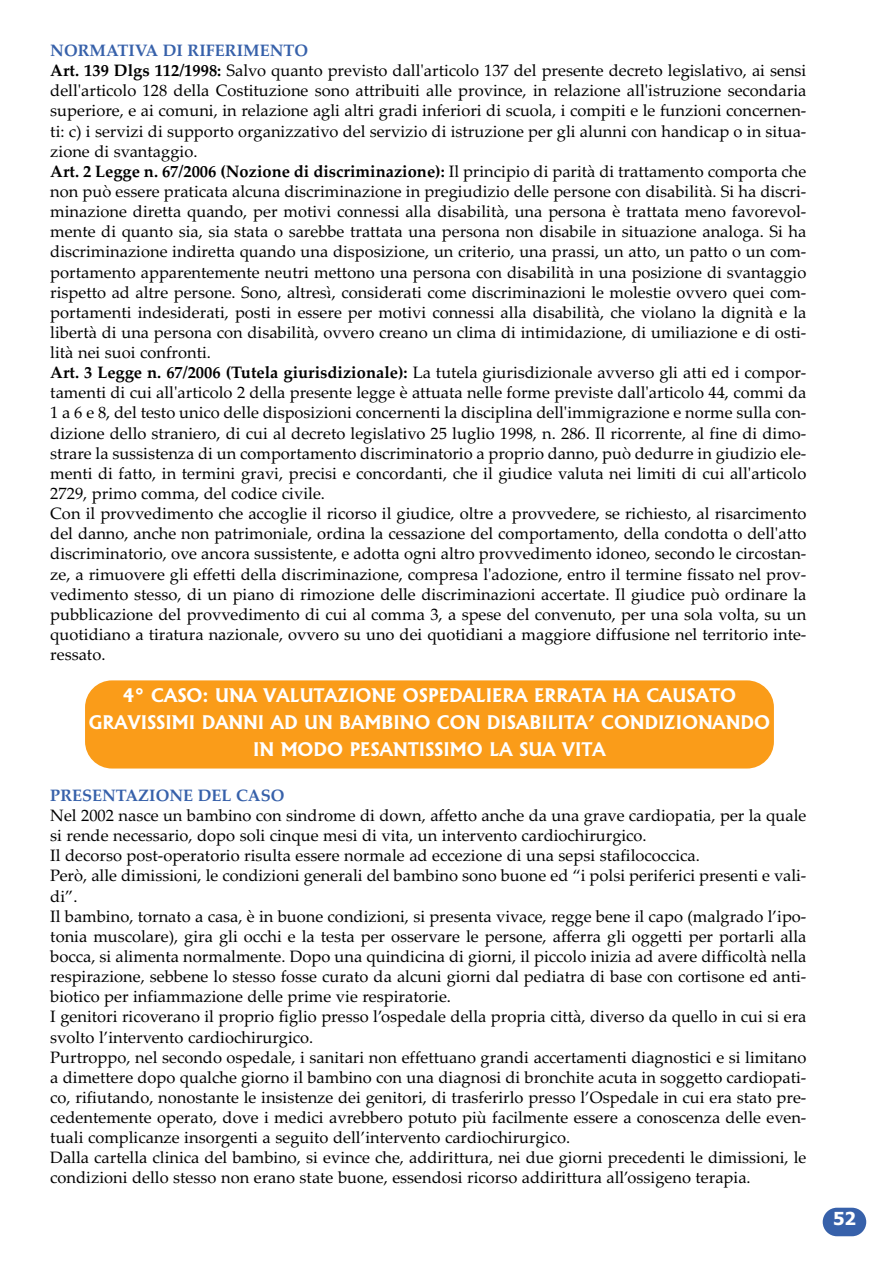
<style>
.page{position:relative;width:893px;height:1263px;background:#fff}
.page>*{position:absolute;margin:0;border:0;box-sizing:border-box;transform-origin:0 0}
.t1{font:700 18px/27px "Albertus";color:#fff;text-align:center}
.t2{font:700 18px "Tahoma";color:#fff}
.t3{font:16.5px/20.1px "Palatino Linotype";color:#000}
.t4{font:700 16.5px "Palatino Linotype";color:#3761aa}
.s1{font-weight:700;color:#3761aa}
.s2{font-weight:700}
</style>
<div class="page">
<div style="left:823px;top:1208px;width:43px;height:28px;background:#3761aa;border-radius:14px"></div>
<div style="left:85px;top:680px;width:689px;height:88px;background:#fa9c19;border-radius:27px"></div>
<p class="t3" style="left:50px;top:40px;width:758px"><span class="s1">NORMATIVA DI RIFERIMENTO<br></span><span class="s2">Art. 139 Dlgs 112/1998:</span> Salvo quanto previsto dall'articolo 137 del presente decreto legislativo, ai sensi dell'articolo 128 della Costituzione sono attribuiti alle province, in relazione all'istruzione secondaria superiore, e ai comuni, in relazione agli altri gradi inferiori di scuola, i compiti e le funzioni concernen&shy;ti: c) i servizi di supporto organizzativo del servizio di istruzione per gli alunni con handicap o in situa&shy;zione di svantaggio.<br><span class="s2">Art. 2 Legge n. 67/2006 (Nozione di discriminazione):</span> Il principio di parità di trattamento comporta che non può essere praticata alcuna discriminazione in pregiudizio delle persone con disabilità. Si ha discri&shy;minazione diretta quando, per motivi connessi alla disabilità, una persona è trattata meno favorevol&shy;mente di quanto sia, sia stata o sarebbe trattata una persona non disabile in situazione analoga. Si ha discriminazione indiretta quando una disposizione, un criterio, una prassi, un atto, un patto o un com&shy;portamento apparentemente neutri mettono una persona con disabilità in una posizione di svantaggio rispetto ad altre persone. Sono, altresì, considerati come discriminazioni le molestie ovvero quei com&shy;portamenti indesiderati, posti in essere per motivi connessi alla disabilità, che violano la dignità e la libertà di una persona con disabilità, ovvero creano un clima di intimidazione, di umiliazione e di osti&shy;lità nei suoi confronti.<br><span class="s2">Art. 3 Legge n. 67/2006 (Tutela giurisdizionale):</span> La tutela giurisdizionale avverso gli atti ed i compor&shy;tamenti di cui all'articolo 2 della presente legge è attuata nelle forme previste dall'articolo 44, commi da 1 a 6 e 8, del testo unico delle disposizioni concernenti la disciplina dell'immigrazione e norme sulla con&shy;dizione dello straniero, di cui al decreto legislativo 25 luglio 1998, n. 286. Il ricorrente, al fine di dimo&shy;strare la sussistenza di un comportamento discriminatorio a proprio danno, può dedurre in giudizio ele&shy;menti di fatto, in termini gravi, precisi e concordanti, che il giudice valuta nei limiti di cui all'articolo 2729, primo comma, del codice civile.<br>Con il provvedimento che accoglie il ricorso il giudice, oltre a provvedere, se richiesto, al risarcimento del danno, anche non patrimoniale, ordina la cessazione del comportamento, della condotta o dell'atto discriminatorio, ove ancora sussistente, e adotta ogni altro provvedimento idoneo, secondo le circostan&shy;ze, a rimuovere gli effetti della discriminazione, compresa l'adozione, entro il termine fissato nel prov&shy;vedimento stesso, di un piano di rimozione delle discriminazioni accertate. Il giudice può ordinare la pubblicazione del provvedimento di cui al comma 3, a spese del convenuto, per una sola volta, su un quotidiano a tiratura nazionale, ovvero su uno dei quotidiani a maggiore diffusione nel territorio inte&shy;ressato.</p>
<p class="t1" style="left:89px;top:682px;width:683px">4° CASO: UNA VALUTAZIONE OSPEDALIERA ERRATA HA CAUSATO<br>GRAVISSIMI DANNI AD UN BAMBINO CON DISABILITA’ CONDIZIONANDO<br>IN MODO PESANTISSIMO LA SUA VITA</p>
<p class="t4" style="left:50px;top:786px;width:236px">PRESENTAZIONE DEL CASO</p>
<p class="t3" style="left:50px;top:805px;width:758px">Nel 2002 nasce un bambino con sindrome di down, affetto anche da una grave cardiopatia, per la quale si rende necessario, dopo soli cinque mesi di vita, un intervento cardiochirurgico.<br>Il decorso post-operatorio risulta essere normale ad eccezione di una sepsi stafilococcica.<br>Però, alle dimissioni, le condizioni generali del bambino sono buone ed “i polsi periferici presenti e vali&shy;di”.<br>Il bambino, tornato a casa, è in buone condizioni, si presenta vivace, regge bene il capo (malgrado l’ipo&shy;tonia muscolare), gira gli occhi e la testa per osservare le persone, afferra gli oggetti per portarli alla bocca, si alimenta normalmente. Dopo una quindicina di giorni, il piccolo inizia ad avere difficoltà nella respirazione, sebbene lo stesso fosse curato da alcuni giorni dal pediatra di base con cortisone ed anti&shy;biotico per infiammazione delle prime vie respiratorie.<br>I genitori ricoverano il proprio figlio presso l’ospedale della propria città, diverso da quello in cui si era svolto l’intervento cardiochirurgico.<br>Purtroppo, nel secondo ospedale, i sanitari non effettuano grandi accertamenti diagnostici e si limitano a dimettere dopo qualche giorno il bambino con una diagnosi di bronchite acuta in soggetto cardiopati&shy;co, rifiutando, nonostante le insistenze dei genitori, di trasferirlo presso l’Ospedale in cui era stato pre&shy;cedentemente operato, dove i medici avrebbero potuto più facilmente essere a conoscenza delle even&shy;tuali complicanze insorgenti a seguito dell’intervento cardiochirurgico.<br>Dalla cartella clinica del bambino, si evince che, addirittura, nei due giorni precedenti le dimissioni, le condizioni dello stesso non erano state buone, essendosi ricorso addirittura all’ossigeno terapia.</p>
<p class="t2" style="left:833px;top:1208px;width:24px">52</p>
</div>
